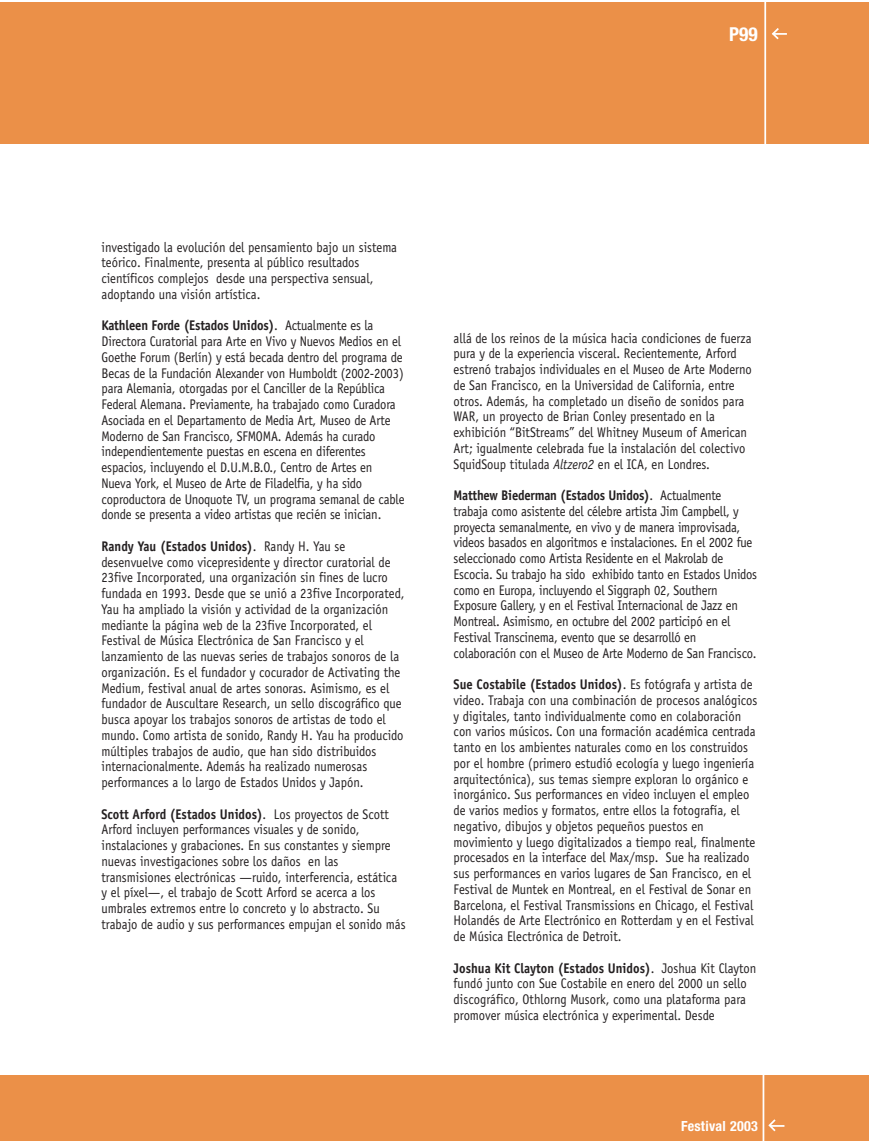
<style>
.page{position:relative;width:869px;height:1141px;background:#fff}
.page>*{position:absolute;margin:0;border:0;box-sizing:border-box;transform-origin:0 0}
.t1{font:700 condensed 19.25px "Helvetica Neue";color:#fff}
.t2{font:14px/15.8px "Officina Sans";color:#231f20;scale:.9 1}
.t3{font:700 condensed 14px "Helvetica Neue";letter-spacing:.02em;color:#fff}
.s1{font-weight:700}
.s2{font-style:italic}
</style>
<div class="page">
<div style="left:0;top:1075px;width:868px;height:66px;background:#eb9048"></div>
<div style="left:0;top:2px;width:868px;height:141px;background:#eb9048"></div>
<hr style="left:764px;top:2px;width:1px;height:144px;background:#fff">
<svg style="left:772px;top:28px;width:14px;height:12px"></svg>
<hr style="left:762px;top:1069px;width:2px;height:72px;background:#fff">
<svg style="left:768px;top:1119px;width:16px;height:13px"></svg>
<h1 class="t1" style="left:728px;top:22px;width:30px">P99</h1>
<p class="t2" style="left:101px;top:240px;width:330px">investigado la evolución del pensamiento bajo un sistema teórico. Finalmente, presenta al público resultados científicos complejos desde una perspectiva sensual, adoptando una visión artística.</p>
<p class="t2" style="left:101px;top:319px;width:338px"><span class="s1">Kathleen Forde (Estados Unidos)</span>. Actualmente es la Directora Curatorial para Arte en Vivo y Nuevos Medios en el Goethe Forum (Berlín) y está becada dentro del programa de Becas de la Fundación Alexander von Humboldt (2002-2003) para Alemania, otorgadas por el Canciller de la República Federal Alemana. Previamente, ha trabajado como Curadora Asociada en el Departamento de Media Art, Museo de Arte Moderno de San Francisco, SFMOMA. Además ha curado independientemente puestas en escena en diferentes espacios, incluyendo el D.U.M.B.O., Centro de Artes en Nueva York, el Museo de Arte de Filadelfia, y ha sido coproductora de Unoquote TV, un programa semanal de cable donde se presenta a video artistas que recién se inician.</p>
<p class="t2" style="left:101px;top:539px;width:338px"><span class="s1">Randy Yau (Estados Unidos)</span>. Randy H. Yau se desenvuelve como vicepresidente y director curatorial de 23five Incorporated, una organización sin fines de lucro fundada en 1993. Desde que se unió a 23five Incorporated, Yau ha ampliado la visión y actividad de la organización mediante la página web de la 23five Incorporated, el Festival de Música Electrónica de San Francisco y el lanzamiento de las nuevas series de trabajos sonoros de la organización. Es el fundador y cocurador de Activating the Medium, festival anual de artes sonoras. Asimismo, es el fundador de Auscultare Research, un sello discográfico que busca apoyar los trabajos sonoros de artistas de todo el mundo. Como artista de sonido, Randy H. Yau ha producido múltiples trabajos de audio, que han sido distribuidos internacionalmente. Además ha realizado numerosas performances a lo largo de Estados Unidos y Japón.</p>
<p class="t2" style="left:101px;top:807px;width:339px"><span class="s1">Scott Arford (Estados Unidos)</span>. Los proyectos de Scott Arford incluyen performances visuales y de sonido, instalaciones y grabaciones. En sus constantes y siempre nuevas investigaciones sobre los daños en las transmisiones electrónicas —ruido, interferencia, estática y el píxel—, el trabajo de Scott Arford se acerca a los umbrales extremos entre lo concreto y lo abstracto. Su trabajo de audio y sus performances empujan el sonido más</p>
<p class="t2" style="left:453px;top:331px;width:332px">allá de los reinos de la música hacia condiciones de fuerza pura y de la experiencia visceral. Recientemente, Arford estrenó trabajos individuales en el Museo de Arte Moderno de San Francisco, en la Universidad de California, entre otros. Además, ha completado un diseño de sonidos para WAR, un proyecto de Brian Conley presentado en la exhibición “BitStreams” del Whitney Museum of American Art; igualmente celebrada fue la instalación del colectivo SquidSoup titulada <span class="s2">Altzero2</span> en el ICA, en Londres.</p>
<p class="t2" style="left:453px;top:489px;width:338px"><span class="s1">Matthew Biederman (Estados Unidos)</span>. Actualmente trabaja como asistente del célebre artista Jim Campbell, y proyecta semanalmente, en vivo y de manera improvisada, videos basados en algoritmos e instalaciones. En el 2002 fue seleccionado como Artista Residente en el Makrolab de Escocia. Su trabajo ha sido exhibido tanto en Estados Unidos como en Europa, incluyendo el Siggraph 02, Southern Exposure Gallery, y en el Festival Internacional de Jazz en Montreal. Asimismo, en octubre del 2002 participó en el Festival Transcinema, evento que se desarrolló en colaboración con el Museo de Arte Moderno de San Francisco.</p>
<p class="t2" style="left:453px;top:678px;width:339px"><span class="s1">Sue Costabile (Estados Unidos)</span>. Es fotógrafa y artista de video. Trabaja con una combinación de procesos analógicos y digitales, tanto individualmente como en colaboración con varios músicos. Con una formación académica centrada tanto en los ambientes naturales como en los construidos por el hombre (primero estudió ecología y luego ingeniería arquitectónica), sus temas siempre exploran lo orgánico e inorgánico. Sus performances en video incluyen el empleo de varios medios y formatos, entre ellos la fotografía, el negativo, dibujos y objetos pequeños puestos en movimiento y luego digitalizados a tiempo real, finalmente procesados en la interface del Max/msp. Sue ha realizado sus performances en varios lugares de San Francisco, en el Festival de Muntek en Montreal, en el Festival de Sonar en Barcelona, el Festival Transmissions en Chicago, el Festival Holandés de Arte Electrónico en Rotterdam y en el Festival de Música Electrónica de Detroit.</p>
<p class="t2" style="left:453px;top:961px;width:338px"><span class="s1">Joshua Kit Clayton (Estados Unidos)</span>. Joshua Kit Clayton fundó junto con Sue Costabile en enero del 2000 un sello discográfico, Othlorng Musork, como una plataforma para promover música electrónica y experimental. Desde</p>
<p class="t3" style="left:681px;top:1118px;width:78px">Festival 2003</p>
</div>
